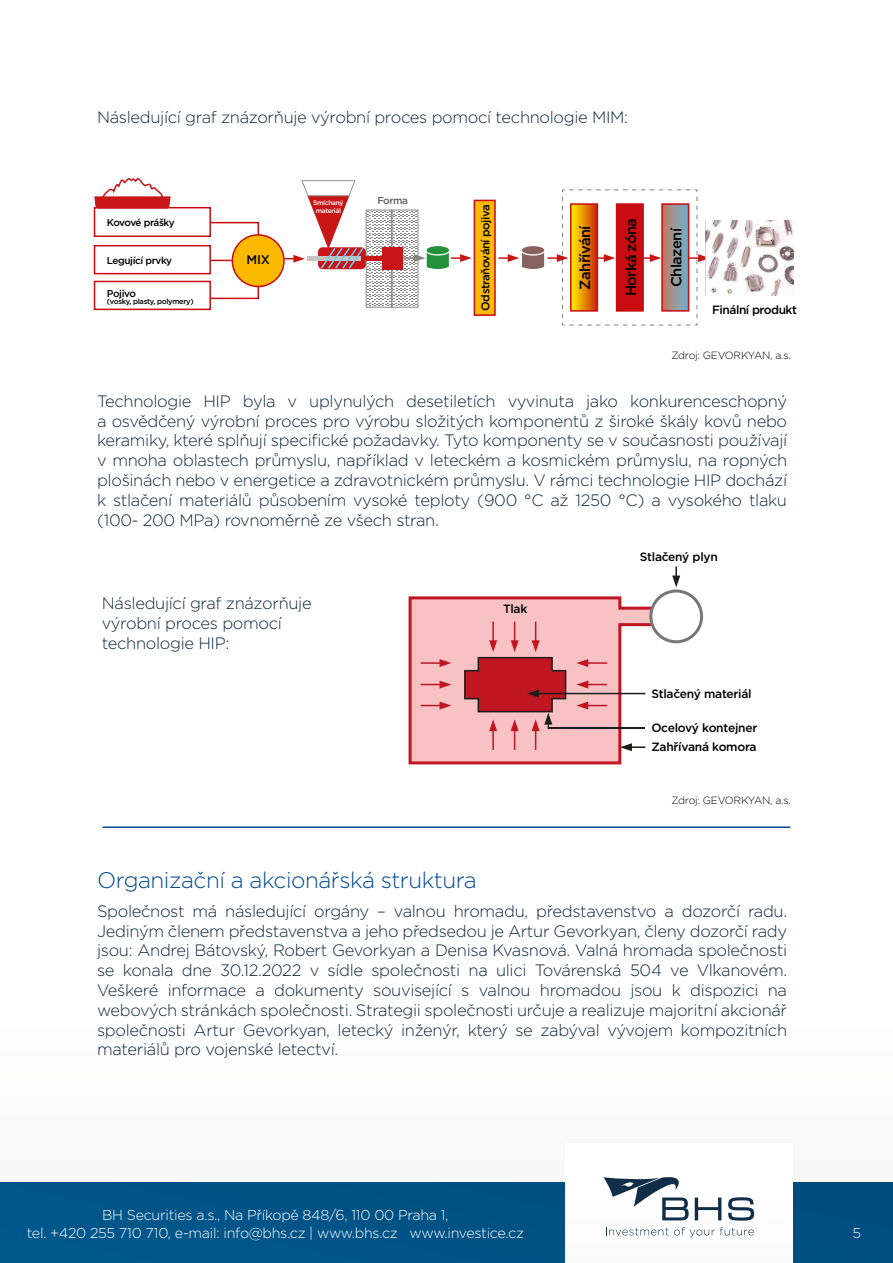
<style>
.page{position:relative;width:893px;height:1263px;background:#fff}
.page>*{position:absolute;margin:0;border:0;box-sizing:border-box;transform-origin:0 0}
.t1{font:300 22.5px "Gotham";letter-spacing:-.02em;color:#014993}
.t2{font:300 16.5px/19.8px "Gotham";letter-spacing:-.02em;color:#11273c;text-align:justify}
.t3{font:500 14.7px "Gotham";letter-spacing:-.04em;color:#010101}
.t4{font:300 14.25px/17.1px "Gotham";letter-spacing:-.02em;color:#fff;text-align:center}
.t5{font:500 12.45px "Gotham";color:#010101}
.t6{font:500 12px/19.2px "Gotham";letter-spacing:-.02em;color:#010101}
.t7{font:500 12px "Gotham";letter-spacing:-.04em;color:#010101}
.t8{font:500 11.4px "Gotham";letter-spacing:-.04em;color:#010101}
.t9{font:300 10.5px "Gotham";letter-spacing:-.02em;color:#000101}
.t10{font:500 9.9px "Gotham";letter-spacing:-.04em;color:#010101}
.t11{font:500 9.9px "Gotham";letter-spacing:-.065em;color:#010101}
.t12{font:500 9.9px "Gotham";letter-spacing:-.04em;color:#5f5f5e}
.t13{font:500 7.5px "Gotham";letter-spacing:-.04em;color:#010101}
.t14{font:500 6.6px "Gotham";letter-spacing:-.04em;color:#fff}
</style>
<div class="page">
<div style="left:0;top:1182px;width:893px;height:81px;background:#005386"></div>
<div style="left:565px;top:1144px;width:227px;height:119px;background:#fff"></div>
<svg style="left:695px;top:1197px;width:26px;height:23px"></svg>
<svg style="left:728px;top:1197px;width:26px;height:23px"></svg>
<svg style="left:603px;top:1177px;width:86px;height:43px"></svg>
<svg style="left:606px;top:1227px;width:148px;height:10px"></svg>
<div style="left:366px;top:210px;width:26px;height:98px;border:1px solid #858585"></div>
<div style="left:232px;top:235px;width:52px;height:52px;background:#fbba00;border-radius:50%"></div>
<div style="left:232px;top:234px;width:53px;height:53px;border:2px solid #c80c0f;border-radius:50%"></div>
<div style="left:94px;top:207px;width:117px;height:30px;border:2px solid #c80c0f"></div>
<svg style="left:94px;top:178px;width:77px;height:31px"></svg>
<div style="left:474px;top:200px;width:22px;height:116px;background:#fbba00;border:2px solid #c80c0f"></div>
<div style="left:94px;top:245px;width:117px;height:29px;border:2px solid #c80c0f"></div>
<div style="left:94px;top:281px;width:117px;height:29px;border:2px solid #c80c0f"></div>
<svg style="left:210px;top:260px;width:22px;height:1px"></svg>
<svg style="left:209px;top:221px;width:51px;height:15px"></svg>
<svg style="left:209px;top:285px;width:51px;height:15px"></svg>
<svg style="left:498px;top:189px;width:208px;height:137px"></svg>
<svg style="left:284px;top:180px;width:188px;height:126px"></svg>
<img style="left:705px;top:221px;width:89px;height:74px">
<div style="left:649px;top:589px;width:54px;height:54px;border:3px solid #777;border-radius:50%"></div>
<svg style="left:672px;top:566px;width:8px;height:21px"></svg>
<svg style="left:408px;top:596px;width:247px;height:169px;background:#e9a5a9"></svg>
<hr style="left:549px;top:728px;width:96px;height:1px;background:#1d1d1b">
<hr style="left:103px;top:826px;width:687px;height:2px;background:#004a94">
<p class="t2" style="left:97px;top:107px;width:533px">Následující graf znázorňuje výrobní proces pomocí technologie MIM:</p>
<p class="t11" style="left:107px;top:216px;width:69px">Kovové prášky</p>
<p class="t10" style="left:107px;top:254px;width:67px">Legující prvky</p>
<p class="t10" style="left:107px;top:287px;width:31px">Pojivo</p>
<p class="t13" style="left:107px;top:297px;width:88px">(vosky, plasty, polymery)</p>
<p class="t5" style="left:247px;top:252px;width:25px">MIX</p>
<p class="t14" style="left:313px;top:199px;width:32px">Smíchaný</p>
<p class="t12" style="left:377px;top:194px;width:32px">Forma</p>
<p class="t14" style="left:316px;top:207px;width:27px">materiál</p>
<p class="t8" style="left:478px;top:311px;width:108px;rotate:-90deg">Odstraňování pojiva</p>
<p class="t3" style="left:575px;top:290px;width:66px;rotate:-90deg">Zahřívání</p>
<p class="t3" style="left:621px;top:296px;width:80px;rotate:-90deg">Horká zóna</p>
<p class="t3" style="left:667px;top:287px;width:61px;rotate:-90deg">Chlazení</p>
<p class="t7" style="left:712px;top:302px;width:86px">Finální produkt</p>
<p class="t9" style="left:671px;top:349px;width:121px">Zdroj: GEVORKYAN, a.s.</p>
<p class="t2" style="left:97px;top:391px;width:692px">Technologie HIP byla v uplynulých desetiletích vyvinuta jako konkurenceschopný a osvědčený výrobní proces pro výrobu složitých komponentů z široké škály kovů nebo keramiky, které splňují specifické požadavky. Tyto komponenty se v současnosti používají v mnoha oblastech průmyslu, například v leteckém a kosmickém průmyslu, na ropných plošinách nebo v energetice a zdravotnickém průmyslu. V rámci technologie HIP dochází k stlačení materiálů působením vysoké teploty (900 °C až 1250 °C) a vysokého tlaku (100- 200 MPa) rovnoměrně ze všech stran.</p>
<p class="t2" style="left:102px;top:593px;width:211px;text-align:left">Následující graf znázorňuje výrobní proces pomocí technologie HIP:</p>
<p class="t6" style="left:503px;top:599px;width:26px">Tlak</p>
<p class="t6" style="left:640px;top:547px;width:80px">Stlačený plyn</p>
<p class="t6" style="left:651px;top:684px;width:102px">Stlačený materiál</p>
<p class="t6" style="left:651px;top:718px;width:108px">Ocelový kontejner<br>Zahřívaná komora</p>
<p class="t9" style="left:671px;top:794px;width:121px">Zdroj: GEVORKYAN, a.s.</p>
<h1 class="t1" style="left:97px;top:866px;width:381px">Organizační a akcionářská struktura</h1>
<p class="t2" style="left:97px;top:900px;width:692px">Společnost má následující orgány – valnou hromadu, představenstvo a dozorčí radu.<br>Jediným členem představenstva a jeho předsedou je Artur Gevorkyan, členy dozorčí rady jsou: Andrej Bátovský, Robert Gevorkyan a Denisa Kvasnová. Valná hromada společnosti se konala dne 30.12.2022 v sídle společnosti na ulici Továrenská 504 ve Vlkanovém.<br>Veškeré informace a dokumenty související s valnou hromadou jsou k dispozici na webových stránkách společnosti. Strategii společnosti určuje a realizuje majoritní akcionář společnosti Artur Gevorkyan, letecký inženýr, který se zabýval vývojem kompozitních materiálů pro vojenské letectví.</p>
<p class="t4" style="left:27px;top:1206px;width:499px">BH Securities a.s., Na Příkopě 848/6, 110 00 Praha 1,<br>tel. +420 255 710 710, e-mail: info@bhs.cz | www.bhs.cz www.investice.cz</p>
<p class="t4" style="left:852px;top:1223px;width:10px">5</p>
</div>
